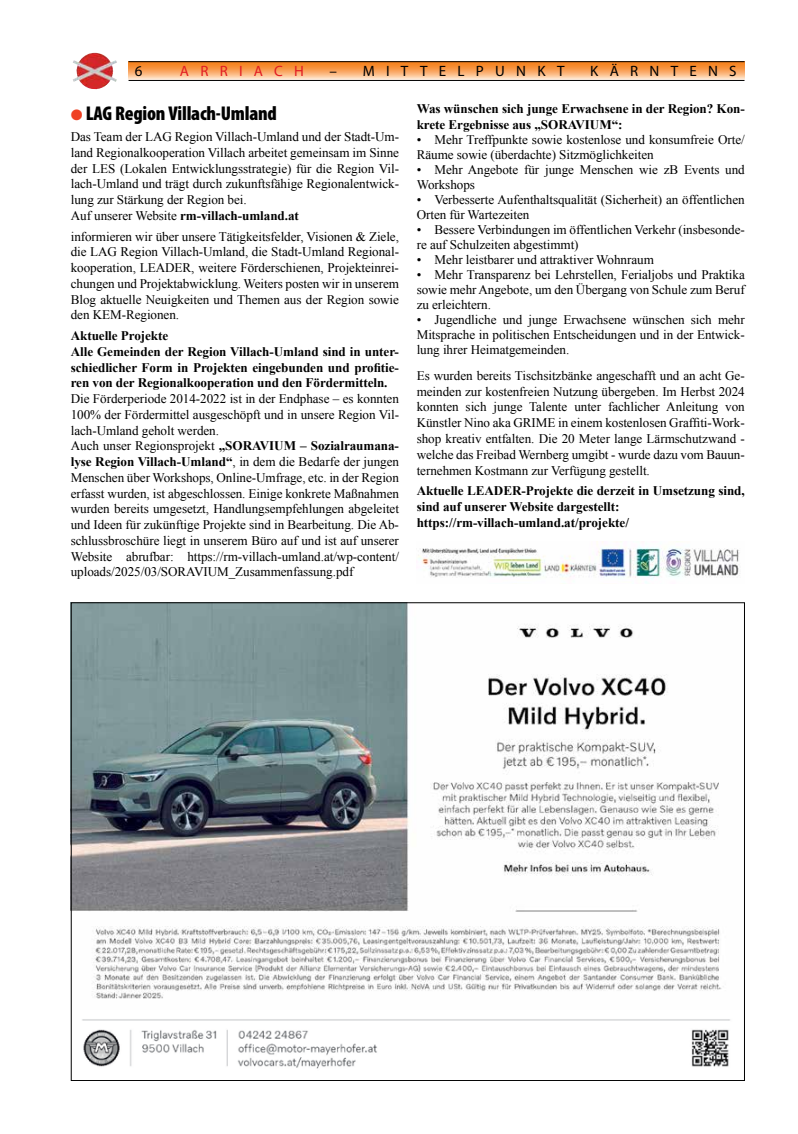
<style>
.page{position:relative;width:798px;height:1134px;background:#fff}
.page>*{position:absolute;margin:0;border:0;box-sizing:border-box;transform-origin:0 0}
.t1{font:900 condensed 20px "Myriad Pro";letter-spacing:-.01em;color:#000}
.t2{font:15px "Myriad Pro";letter-spacing:.75em;color:#000}
.t3{font:15px "Myriad Pro";letter-spacing:.75em;color:#e11b22}
.t4{font:13.12px/15.8px "Times New Roman";letter-spacing:-.005em;color:#000}
.t5{font:700 13.12px/15.8px "Times New Roman";letter-spacing:-.005em;color:#000}
.s1{color:#ef4123}
.s2{font-weight:700}
</style>
<div class="page">
<svg style="left:128px;top:62px;width:616px;height:18px;background:#f6a968"></svg>
<hr style="left:128px;top:61px;width:616px;height:1px;background:#000">
<img style="left:73px;top:53px;width:44px;height:36px">
<hr style="left:128px;top:80px;width:616px;height:1px;background:#000">
<img style="left:73px;top:604px;width:649px;height:395px">
<img style="left:82px;top:1019px;width:648px;height:50px">
<img style="left:418px;top:542px;width:322px;height:41px">
<p class="t2" style="left:135px;top:61px;width:9px">6</p>
<p class="t3" style="left:180px;top:61px;width:125px">ARRIACH</p>
<p class="t2" style="left:329px;top:61px;width:236px">– MITTELPUNKT</p>
<p class="t2" style="left:590px;top:61px;width:148px">KÄRNTENS</p>
<h1 class="t1" style="left:71px;top:101px;width:207px"><span class="s1">●</span> LAG Region Villach-Umland</h1>
<p class="t4" style="left:71px;top:129px;width:330px">Das Team der LAG Region Villach-Umland und der Stadt-Um&shy;land Regionalkooperation Villach arbeitet gemeinsam im Sinne der LES (Lokalen Entwicklungsstrategie) für die Region Vil&shy;lach-Umland und trägt durch zukunftsfähige Regionalentwick&shy;lung zur Stärkung der Region bei.<br>Auf unserer Website <span class="s2">rm-villach-umland.at</span></p>
<p class="t4" style="left:71px;top:228px;width:329px;text-align:justify">informieren wir über unsere Tätigkeitsfelder, Visionen &amp; Ziele, die LAG Region Villach-Umland, die Stadt-Umland Regional&shy;kooperation, LEADER, weitere Förderschienen, Projekteinrei&shy;chungen und Projektabwicklung. Weiters posten wir in unserem Blog aktuelle Neuigkeiten und Themen aus der Region sowie den KEM-Regionen.</p>
<p class="t5" style="left:71px;top:328px;width:329px">Aktuelle Projekte<br>Alle Gemeinden der Region Villach-Umland sind in unter&shy;schiedlicher Form in Projekten eingebunden und profitie&shy;ren von der Regionalkooperation und den Fördermitteln.</p>
<p class="t4" style="left:71px;top:391px;width:329px">Die Förderperiode 2014-2022 ist in der Endphase – es konnten 100% der Fördermittel ausgeschöpft und in unsere Region Vil&shy;lach-Umland geholt werden.<br>Auch unser Regionsprojekt <span class="s2">„SORAVIUM – Sozialraumana&shy;lyse Region Villach-Umland“</span>, in dem die Bedarfe der jungen Menschen über Workshops, Online-Umfrage, etc. in der Region erfasst wurden, ist abgeschlossen. Einige konkrete Maßnahmen wurden bereits umgesetzt, Handlungsempfehlungen abgeleitet und Ideen für zukünftige Projekte sind in Bearbeitung. Die Ab&shy;schlussbroschüre liegt in unserem Büro auf und ist auf unserer Website abrufbar: https://rm-villach-umland.at/wp-content/ uploads/2025/03/SORAVIUM_Zusammenfassung.pdf</p>
<p class="t5" style="left:416px;top:101px;width:329px">Was wünschen sich junge Erwachsene in der Region? Kon&shy;krete Ergebnisse aus „SORAVIUM“:</p>
<p class="t4" style="left:416px;top:132px;width:329px;line-height:15px">• Mehr Treffpunkte sowie kostenlose und konsumfreie Orte/<br>Räume sowie (überdachte) Sitzmöglichkeiten</p>
<p class="t4" style="left:416px;top:162px;width:329px;line-height:15px">• Mehr Angebote für junge Menschen wie zB Events und<br>Workshops</p>
<p class="t4" style="left:416px;top:192px;width:329px;line-height:15px">• Verbesserte Aufenthaltsqualität (Sicherheit) an öffentlichen<br>Orten für Wartezeiten</p>
<p class="t4" style="left:416px;top:222px;width:329px;line-height:15px">• Bessere Verbindungen im öffentlichen Verkehr (insbesonde&shy;re auf Schulzeiten abgestimmt)</p>
<p class="t4" style="left:416px;top:252px;width:238px">• Mehr leistbarer und attraktiver Wohnraum</p>
<p class="t4" style="left:416px;top:267px;width:329px;line-height:15px;text-align:justify">• Mehr Transparenz bei Lehrstellen, Ferialjobs und Praktika sowie mehr Angebote, um den Übergang von Schule zum Beruf zu erleichtern.</p>
<p class="t4" style="left:416px;top:312px;width:329px;line-height:15px;text-align:justify">• Jugendliche und junge Erwachsene wünschen sich mehr Mitsprache in politischen Entscheidungen und in der Entwick&shy;lung ihrer Heimatgemeinden.</p>
<p class="t4" style="left:416px;top:367px;width:329px;text-align:justify">Es wurden bereits Tischsitzbänke angeschafft und an acht Ge&shy;meinden zur kostenfreien Nutzung übergeben. Im Herbst 2024 konnten sich junge Talente unter fachlicher Anleitung von Künstler Nino aka GRIME in einem kostenlosen Graffiti-Work&shy;shop kreativ entfalten. Die 20 Meter lange Lärmschutzwand - welche das Freibad Wernberg umgibt - wurde dazu vom Bauun&shy;ternehmen Kostmann zur Verfügung gestellt.</p>
<p class="t5" style="left:416px;top:483px;width:329px">Aktuelle LEADER-Projekte die derzeit in Umsetzung sind, sind auf unserer Website dargestellt: https://rm-villach-umland.at/projekte/</p>
</div>
